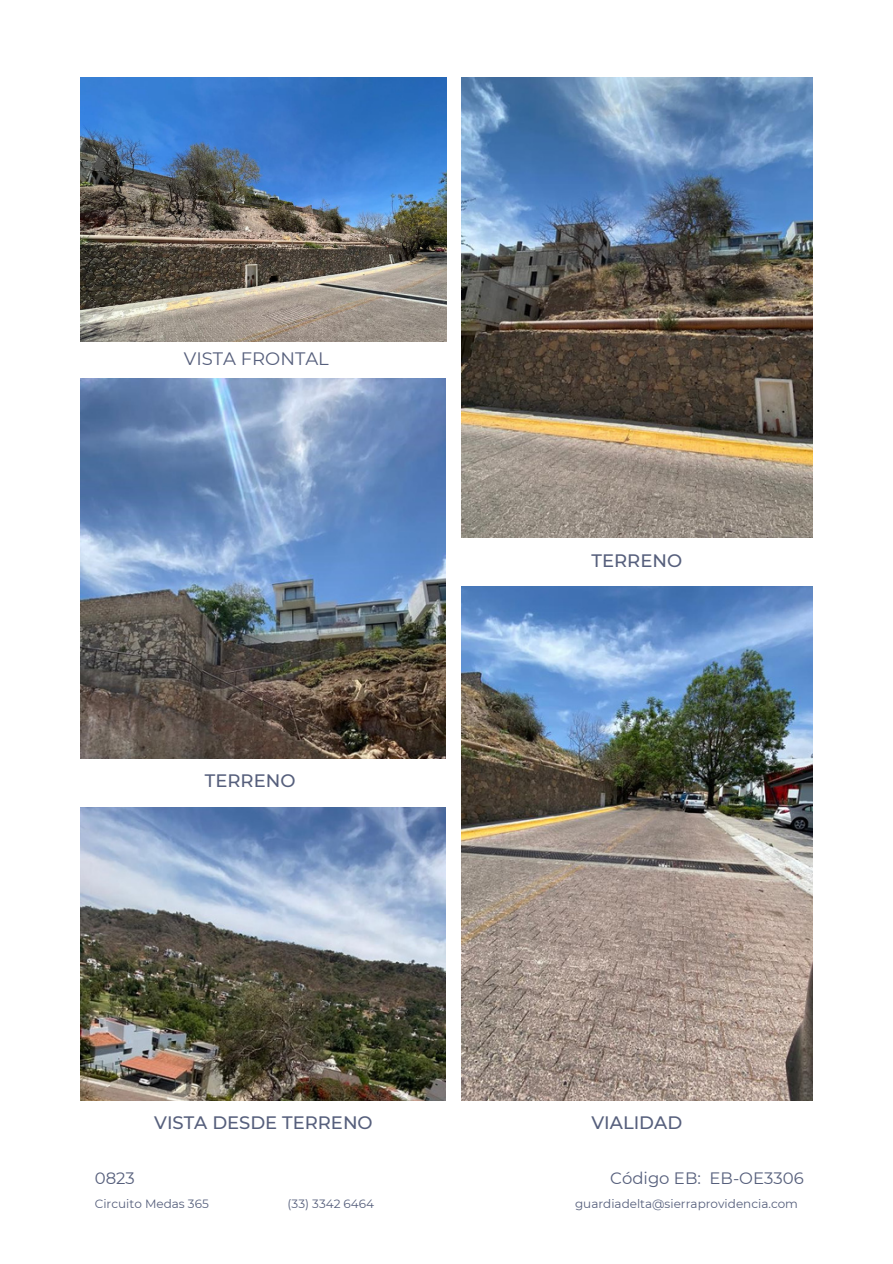
<style>
.page{position:relative;width:893px;height:1264px;background:#fff}
.page>*{position:absolute;margin:0;border:0;box-sizing:border-box;transform-origin:0 0}
.t1{font:500 18px "Montserrat";color:#565f7c}
.t2{font:18px "Montserrat";color:#565f7c}
.t3{font:16.5px "Montserrat";color:#565f7c}
.t4{font:12px "Montserrat";color:#565f7c}
</style>
<div class="page">
<img style="left:81px;top:77px;width:365px;height:265px">
<img style="left:81px;top:807px;width:364px;height:293px">
<img style="left:461px;top:77px;width:351px;height:460px">
<img style="left:461px;top:586px;width:351px;height:514px">
<img style="left:81px;top:379px;width:364px;height:380px">
<p class="t2" style="left:184px;top:347px;width:146px">VISTA FRONTAL</p>
<p class="t1" style="left:205px;top:770px;width:92px">TERRENO</p>
<p class="t1" style="left:154px;top:1111px;width:220px">VISTA DESDE TERRENO</p>
<p class="t1" style="left:591px;top:549px;width:92px">TERRENO</p>
<p class="t1" style="left:591px;top:1111px;width:92px">VIALIDAD</p>
<p class="t3" style="left:95px;top:1168px;width:42px">0823</p>
<p class="t3" style="left:610px;top:1168px;width:195px">Código EB: EB-OE3306</p>
<p class="t4" style="left:95px;top:1196px;width:115px">Circuito Medas 365</p>
<p class="t4" style="left:287px;top:1196px;width:88px">(33) 3342 6464</p>
<p class="t4" style="left:575px;top:1196px;width:224px">guardiadelta@sierraprovidencia.com</p>
</div>
